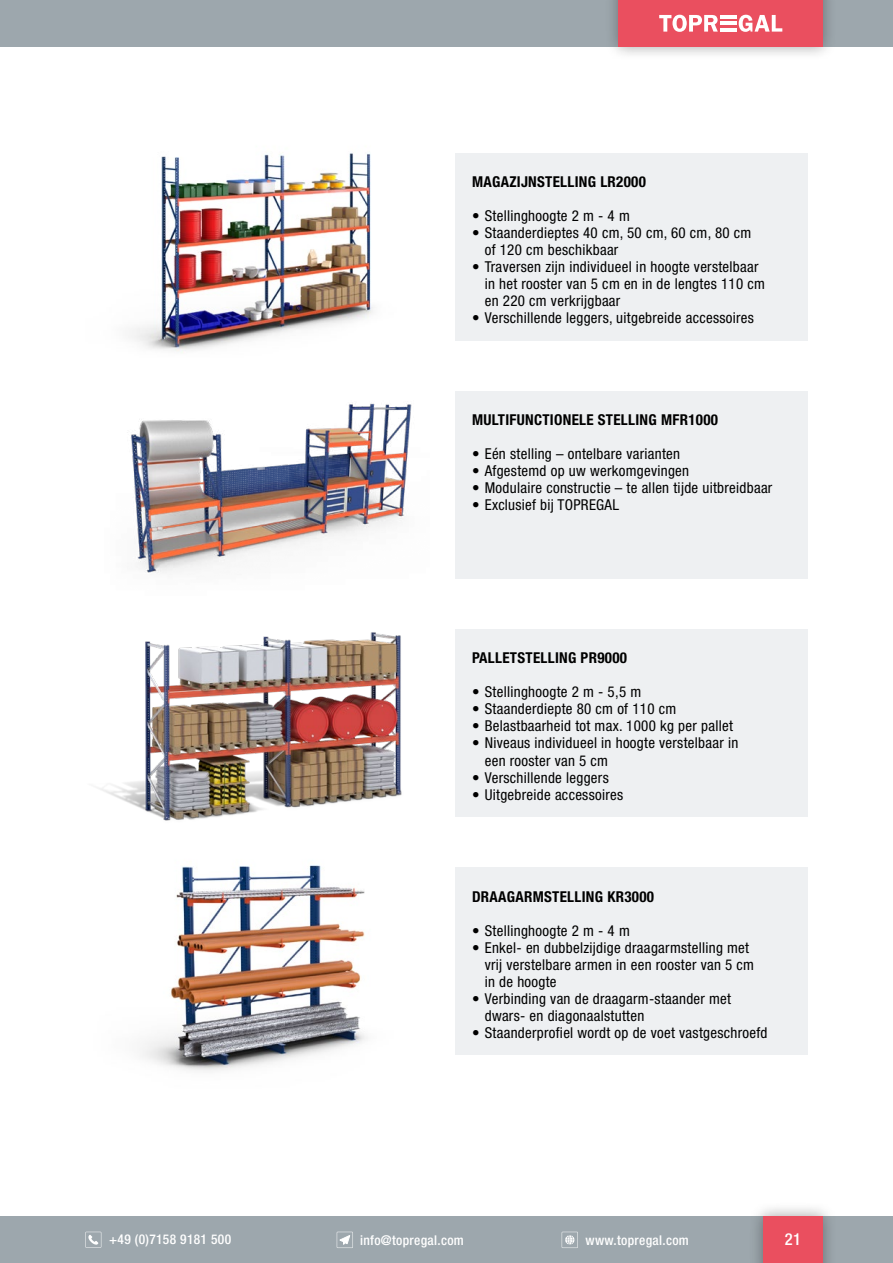
<style>
.page{position:relative;width:893px;height:1263px;background:#fff}
.page>*{position:absolute;margin:0;border:0;box-sizing:border-box;transform-origin:0 0}
.t1{font:500 condensed 16.5px "Helvetica Neue LT Pro";color:#fff}
.t2{font:condensed 15px/17px "Helvetica Neue LT Pro";letter-spacing:.02em;color:#000}
.t3{font:700 condensed 15px "Helvetica Neue LT Pro";letter-spacing:.02em;color:#000}
.t4{font:500 condensed 13.5px "Helvetica Neue LT Pro";letter-spacing:.025em;color:#fff}
</style>
<div class="page">
<div style="left:0;top:1216px;width:893px;height:47px;background:#9da7ad"></div>
<svg style="left:562px;top:1232px;width:16px;height:16px"></svg>
<svg style="left:337px;top:1232px;width:16px;height:16px"></svg>
<svg style="left:85px;top:1232px;width:16px;height:16px"></svg>
<div style="left:0;top:0;width:893px;height:47px;background:#9da7ad"></div>
<div style="left:604px;top:0;width:233px;height:61px;background:#000;opacity:.35"></div>
<div style="left:619px;top:0;width:204px;height:47px;background:#ea4f5f"></div>
<div style="left:749px;top:1202px;width:88px;height:61px;background:#000;opacity:.35"></div>
<div style="left:763px;top:1216px;width:60px;height:47px;background:#ea4f5f"></div>
<svg style="left:659px;top:15px;width:59px;height:17px"></svg>
<svg style="left:739px;top:15px;width:43px;height:17px"></svg>
<hr style="left:720px;top:15px;width:16px;height:3px;background:#fff">
<hr style="left:720px;top:22px;width:16px;height:3px;background:#fff">
<hr style="left:720px;top:28px;width:16px;height:4px;background:#fff">
<img style="left:131px;top:153px;width:242px;height:200px">
<img style="left:99px;top:632px;width:303px;height:189px">
<img style="left:142px;top:865px;width:225px;height:206px">
<div style="left:455px;top:153px;width:353px;height:187px;background:#eef0f2"></div>
<div style="left:455px;top:391px;width:353px;height:187px;background:#eef0f2"></div>
<div style="left:455px;top:629px;width:353px;height:187px;background:#eef0f2"></div>
<div style="left:455px;top:867px;width:353px;height:188px;background:#eef0f2"></div>
<img style="left:131px;top:403px;width:281px;height:170px">
<p class="t3" style="left:472px;top:173px;width:175px">MAGAZIJNSTELLING LR2000</p>
<p class="t2" style="left:472px;top:207px;width:159px">• Stellinghoogte 2 m - 4 m</p>
<p class="t2" style="left:485px;top:224px;width:268px;text-indent:-13px">• Staanderdieptes 40 cm, 50 cm, 60 cm, 80 cm of 120 cm beschikbaar</p>
<p class="t2" style="left:485px;top:258px;width:282px;text-indent:-13px">• Traversen zijn individueel in hoogte verstelbaar in het rooster van 5 cm en in de lengtes 110 cm en 220 cm verkrijgbaar</p>
<p class="t2" style="left:472px;top:309px;width:283px">• Verschillende leggers, uitgebreide accessoires</p>
<p class="t3" style="left:472px;top:411px;width:248px">MULTIFUNCTIONELE STELLING MFR1000</p>
<p class="t2" style="left:472px;top:445px;width:210px">• Eén stelling – ontelbare varianten</p>
<p class="t2" style="left:472px;top:462px;width:219px">• Afgestemd op uw werkomgevingen</p>
<p class="t2" style="left:472px;top:479px;width:302px">• Modulaire constructie – te allen tijde uitbreidbaar</p>
<p class="t2" style="left:472px;top:496px;width:149px">• Exclusief bij TOPREGAL</p>
<p class="t3" style="left:472px;top:649px;width:157px">PALLETSTELLING PR9000</p>
<p class="t2" style="left:472px;top:683px;width:171px">• Stellinghoogte 2 m - 5,5 m</p>
<p class="t2" style="left:472px;top:700px;width:206px">• Staanderdiepte 80 cm of 110 cm</p>
<p class="t2" style="left:472px;top:717px;width:262px">• Belastbaarheid tot max. 1000 kg per pallet</p>
<p class="t2" style="left:485px;top:734px;width:255px;text-indent:-13px">• Niveaus individueel in hoogte verstelbaar in een rooster van 5 cm</p>
<p class="t2" style="left:472px;top:768px;width:138px">• Verschillende leggers</p>
<p class="t2" style="left:472px;top:785px;width:153px">• Uitgebreide accessoires</p>
<p class="t3" style="left:472px;top:887px;width:184px">DRAAGARMSTELLING KR3000</p>
<p class="t2" style="left:472px;top:922px;width:159px">• Stellinghoogte 2 m - 4 m</p>
<p class="t2" style="left:485px;top:939px;width:271px;text-indent:-13px">• Enkel- en dubbelzijdige draagarmstelling met vrij verstelbare armen in een rooster van 5 cm in de hoogte</p>
<p class="t2" style="left:485px;top:990px;width:248px;text-indent:-13px">• Verbinding van de draagarm-staander met dwars- en diagonaalstutten</p>
<p class="t2" style="left:472px;top:1024px;width:297px">• Staanderprofiel wordt op de voet vastgeschroefd</p>
<p class="t4" style="left:109px;top:1231px;width:123px">+49 (0)7158 9181 500</p>
<p class="t4" style="left:360px;top:1232px;width:105px">info@topregal.com</p>
<p class="t4" style="left:585px;top:1232px;width:105px">www.topregal.com</p>
<p class="t1" style="left:785px;top:1229px;width:18px">21</p>
</div>
